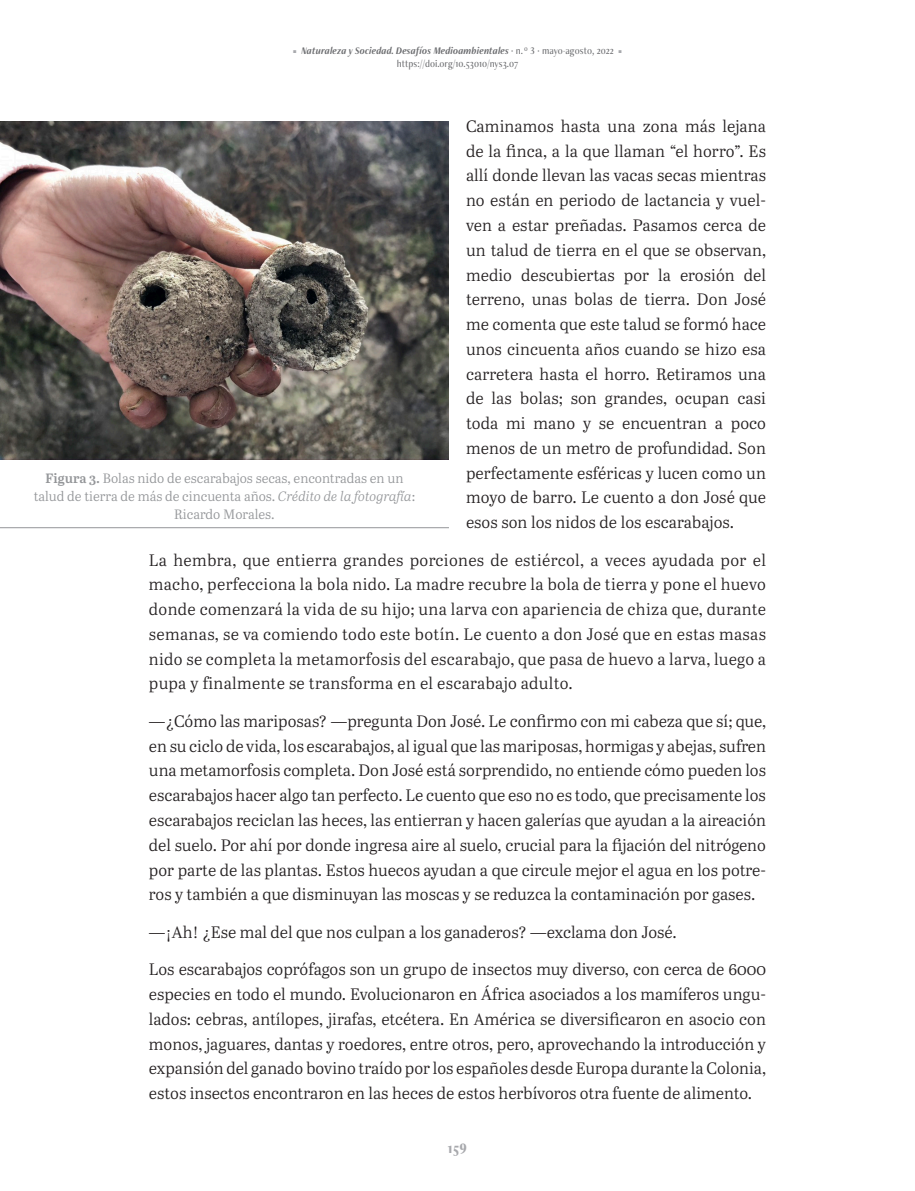
<style>
.page{position:relative;width:915px;height:1191px;background:#fff}
.page>*{position:absolute;margin:0;border:0;box-sizing:border-box;transform-origin:0 0}
.cuerpo-txt{font:16.5px/24.8px "Abril Text Lt";color:#231f20;text-align:justify}
.t1{font:700 15px "Freight Neo Cnd Pro";color:#a8a9ad}
.Leyenda_de_imagen{font:13.5px/18px "Abril Text Lt";color:#939598;text-align:center}
.t2{font:italic 10.5px "Freight Neo Cnd Pro Semi";color:#6c6d70}
.t3{font:10.5px "Freight Neo Cnd Pro";color:#6c6d70}
.t4{font:4.5px "Freight Neo Cnd Pro";color:#a8a9ad}
.s1{font-family:"Freight Neo Cnd Pro";font-style:normal}
.s2{font-family:"Abril Text";font-weight:600}
.s3{font-style:italic}
</style>
<div class="page">
<hr style="left:0;top:527px;width:449px;height:1px;background:#939598">
<img style="left:0;top:122px;width:449px;height:337px">
<p class="t4" style="left:293px;top:49px;width:5px">T</p>
<p class="t2" style="left:301px;top:45px;width:314px">Naturaleza y Sociedad. Desafíos Medioambientales <span class="s1">· n. º 3 · mayo-agosto, 2022</span></p>
<p class="t4" style="left:618px;top:49px;width:5px">T</p>
<p class="t3" style="left:396px;top:57px;width:123px">https://doi.org/10.53010/nys3.07</p>
<p class="cuerpo-txt" style="left:466px;top:113px;width:301px">Caminamos hasta una zona más lejana de la finca, a la que llaman “el horro”. Es allí donde llevan las vacas secas mientras no están en periodo de lactancia y vuel&shy;ven a estar preñadas. Pasamos cerca de un talud de tierra en el que se observan, medio descubiertas por la erosión del terreno, unas bolas de tierra. Don José me comenta que este talud se formó hace unos cincuenta años cuando se hizo esa carretera hasta el horro. Retiramos una de las bolas; son grandes, ocupan casi toda mi mano y se encuentran a poco menos de un metro de profundidad. Son perfectamente esféricas y lucen como un moyo de barro. Le cuento a don José que esos son los nidos de los escarabajos.</p>
<p class="cuerpo-txt" style="left:149px;top:547px;width:618px">La hembra, que entierra grandes porciones de estiércol, a veces ayudada por el macho, perfecciona la bola nido. La madre recubre la bola de tierra y pone el huevo donde comenzará la vida de su hijo; una larva con apariencia de chiza que, durante semanas, se va comiendo todo este botín. Le cuento a don José que en estas masas nido se completa la metamorfosis del escarabajo, que pasa de huevo a larva, luego a pupa y finalmente se transforma en el escarabajo adulto.</p>
<p class="cuerpo-txt" style="left:149px;top:708px;width:618px">—¿Cómo las mariposas? —pregunta Don José. Le confirmo con mi cabeza que sí; que, en su ciclo de vida, los escarabajos, al igual que las mariposas, hormigas y abejas, sufren una metamorfosis completa. Don José está sorprendido, no entiende cómo pueden los escarabajos hacer algo tan perfecto. Le cuento que eso no es todo, que precisamente los escarabajos reciclan las heces, las entierran y hacen galerías que ayudan a la aireación del suelo. Por ahí por donde ingresa aire al suelo, crucial para la fijación del nitrógeno por parte de las plantas. Estos huecos ayudan a que circule mejor el agua en los potre&shy;ros y también a que disminuyan las moscas y se reduzca la contaminación por gases.</p>
<p class="cuerpo-txt" style="left:149px;top:919px;width:529px">—¡Ah! ¿Ese mal del que nos culpan a los ganaderos? —exclama don José.</p>
<p class="cuerpo-txt" style="left:149px;top:956px;width:618px">Los escarabajos coprófagos son un grupo de insectos muy diverso, con cerca de 6000 especies en todo el mundo. Evolucionaron en África asociados a los mamíferos ungu&shy;lados: cebras, antílopes, jirafas, etcétera. En América se diversificaron en asocio con monos, jaguares, dantas y roedores, entre otros, pero, aprovechando la introducción y expansión del ganado bovino traído por los españoles desde Europa durante la Colonia, estos insectos encontraron en las heces de estos herbívoros otra fuente de alimento.</p>
<p class="Leyenda_de_imagen" style="left:34px;top:468px;width:382px"><span class="s2">Figura 3.</span> Bolas nido de escarabajos secas, encontradas en un talud de tierra de más de cincuenta años. <span class="s3">Crédito de la fotografía</span>:<br>Ricardo Morales.</p>
<p class="t1" style="left:448px;top:1139px;width:21px">159</p>
</div>
